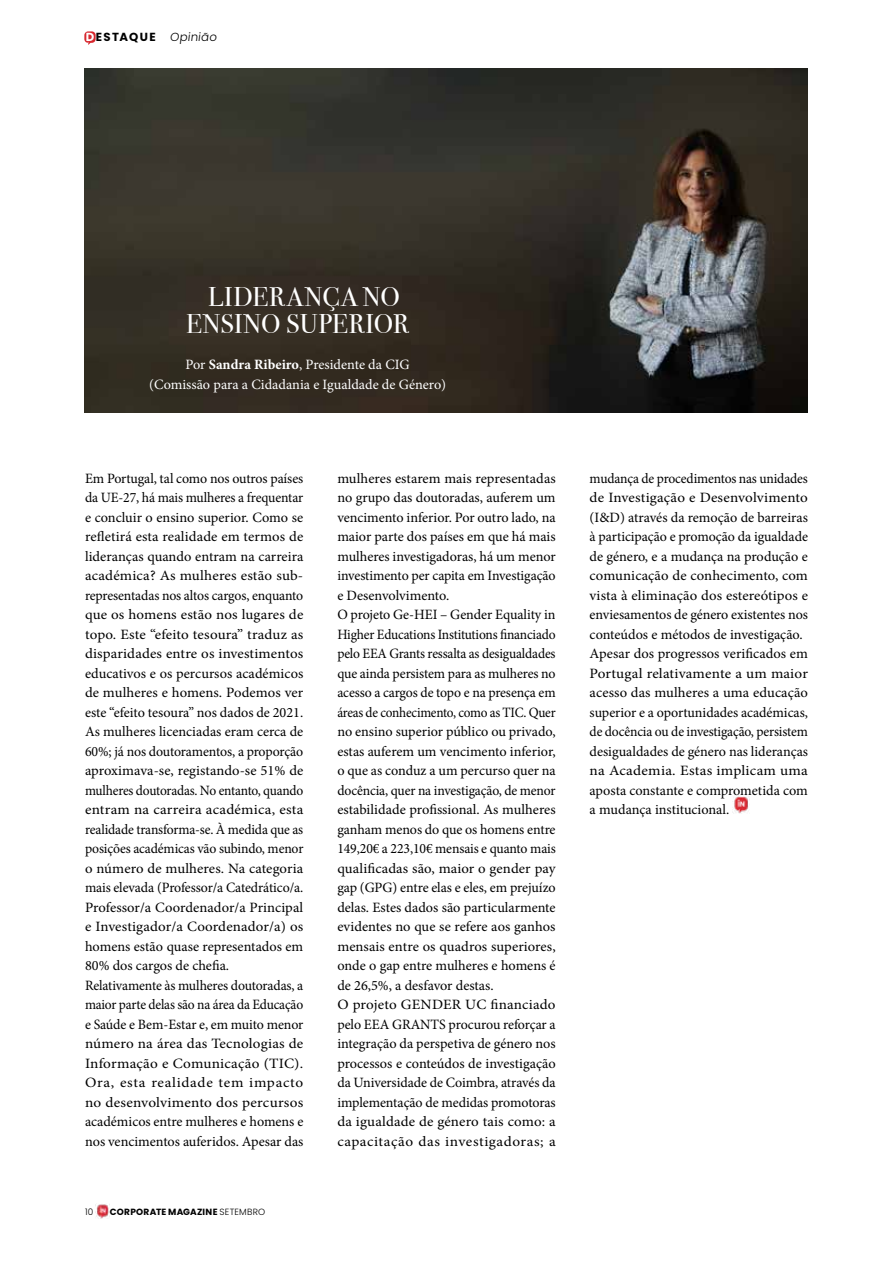
<style>
.page{position:relative;width:893px;height:1263px;background:#fff}
.page>*{position:absolute;margin:0;border:0;box-sizing:border-box;transform-origin:0 0}
.t1{font:27px/27px "Bodoni Svty Two ITCTT";letter-spacing:.025em;color:#fff;text-align:center}
.t2{font:14.25px/19.5px "Minion Pro";color:#000}
.t3{font:14.25px/19.5px "Minion Pro";color:#000;scale:.95 1}
.t4{font:14.25px/19.5px "Minion Pro";color:#fff;text-align:center}
.t5{font:700 11.7px "Poppins";letter-spacing:.115em;color:#000}
.t6{font:700 9px "Poppins";letter-spacing:.025em;color:#000}
.t7{font:300 9px "Poppins";color:#000}
.s1{color:#fff}
.s2{font-weight:300}
.s3{font-weight:700}
</style>
<div class="page">
<img style="left:84px;top:68px;width:724px;height:344px">
<img style="left:734px;top:796px;width:16px;height:18px">
<img style="left:95px;top:1204px;width:15px;height:14px">
<svg style="left:84px;top:31px;width:12px;height:14px"></svg>
<p class="t5" style="left:86px;top:30px;width:134px"><span class="s1">D</span>ESTAQUE <span class="s2">Opinião</span></p>
<h1 class="t1" style="left:186px;top:280px;width:224px">LIDERANÇA NO<br>ENSINO SUPERIOR</h1>
<p class="t4" style="left:149px;top:355px;width:299px">Por <span class="s3">Sandra Ribeiro</span>, Presidente da CIG<br>(Comissão para a Cidadania e Igualdade de Género)</p>
<p class="t2" style="left:85px;top:468px;width:220px">Em Portugal, tal como nos outros países da UE-27, há mais mulheres a frequentar e concluir o ensino superior. Como se refletirá esta realidade em termos de lideranças quando entram na carreira académica? As mulheres estão sub&shy;representadas nos altos cargos, enquanto que os homens estão nos lugares de topo. Este “efeito tesoura” traduz as disparidades entre os investimentos educativos e os percursos académicos de mulheres e homens. Podemos ver este “efeito tesoura” nos dados de 2021.<br>As mulheres licenciadas eram cerca de 60%; já nos doutoramentos, a proporção aproximava-se, registando-se 51% de mulheres doutoradas. No entanto, quando entram na carreira académica, esta realidade transforma-se. À medida que as posições académicas vão subindo, menor o número de mulheres. Na categoria mais elevada (Professor/a Catedrático/a.<br>Professor/a Coordenador/a Principal e Investigador/a Coordenador/a) os homens estão quase representados em 80% dos cargos de chefia.<br>Relativamente às mulheres doutoradas, a maior parte delas são na área da Educação e Saúde e Bem-Estar e, em muito menor número na área das Tecnologias de Informação e Comunicação (TIC).<br>Ora, esta realidade tem impacto no desenvolvimento dos percursos académicos entre mulheres e homens e nos vencimentos auferidos. Apesar das</p>
<p class="t2" style="left:337px;top:468px;width:220px">mulheres estarem mais representadas no grupo das doutoradas, auferem um vencimento inferior. Por outro lado, na maior parte dos países em que há mais mulheres investigadoras, há um menor investimento per capita em Investigação e Desenvolvimento.<br>O projeto Ge-HEI – Gender Equality in Higher Educations Institutions financiado pelo EEA Grants ressalta as desigualdades que ainda persistem para as mulheres no acesso a cargos de topo e na presença em áreas de conhecimento, como as TIC. Quer no ensino superior público ou privado, estas auferem um vencimento inferior, o que as conduz a um percurso quer na docência, quer na investigação, de menor estabilidade profissional. As mulheres ganham menos do que os homens entre 149,20€ a 223,10€ mensais e quanto mais qualificadas são, maior o gender pay gap (GPG) entre elas e eles, em prejuízo delas. Estes dados são particularmente evidentes no que se refere aos ganhos mensais entre os quadros superiores, onde o gap entre mulheres e homens é de 26,5%, a desfavor destas.<br>O projeto GENDER UC financiado pelo EEA GRANTS procurou reforçar a integração da perspetiva de género nos processos e conteúdos de investigação da Universidade de Coimbra, através da implementação de medidas promotoras da igualdade de género tais como: a capacitação das investigadoras; a</p>
<p class="t3" style="left:590px;top:468px;width:231px">mudança de procedimentos nas unidades de Investigação e Desenvolvimento (I&amp;D) através da remoção de barreiras à participação e promoção da igualdade de género, e a mudança na produção e comunicação de conhecimento, com vista à eliminação dos estereótipos e enviesamentos de género existentes nos conteúdos e métodos de investigação.<br>Apesar dos progressos verificados em Portugal relativamente a um maior acesso das mulheres a uma educação superior e a oportunidades académicas, de docência ou de investigação, persistem desigualdades de género nas lideranças na Academia. Estas implicam uma aposta constante e comprometida com a mudança institucional.</p>
<p class="t7" style="left:85px;top:1206px;width:10px">10</p>
<p class="t6" style="left:110px;top:1206px;width:157px">CORPORATE MAGAZINE <span class="s2">SETEMBRO</span></p>
</div>
